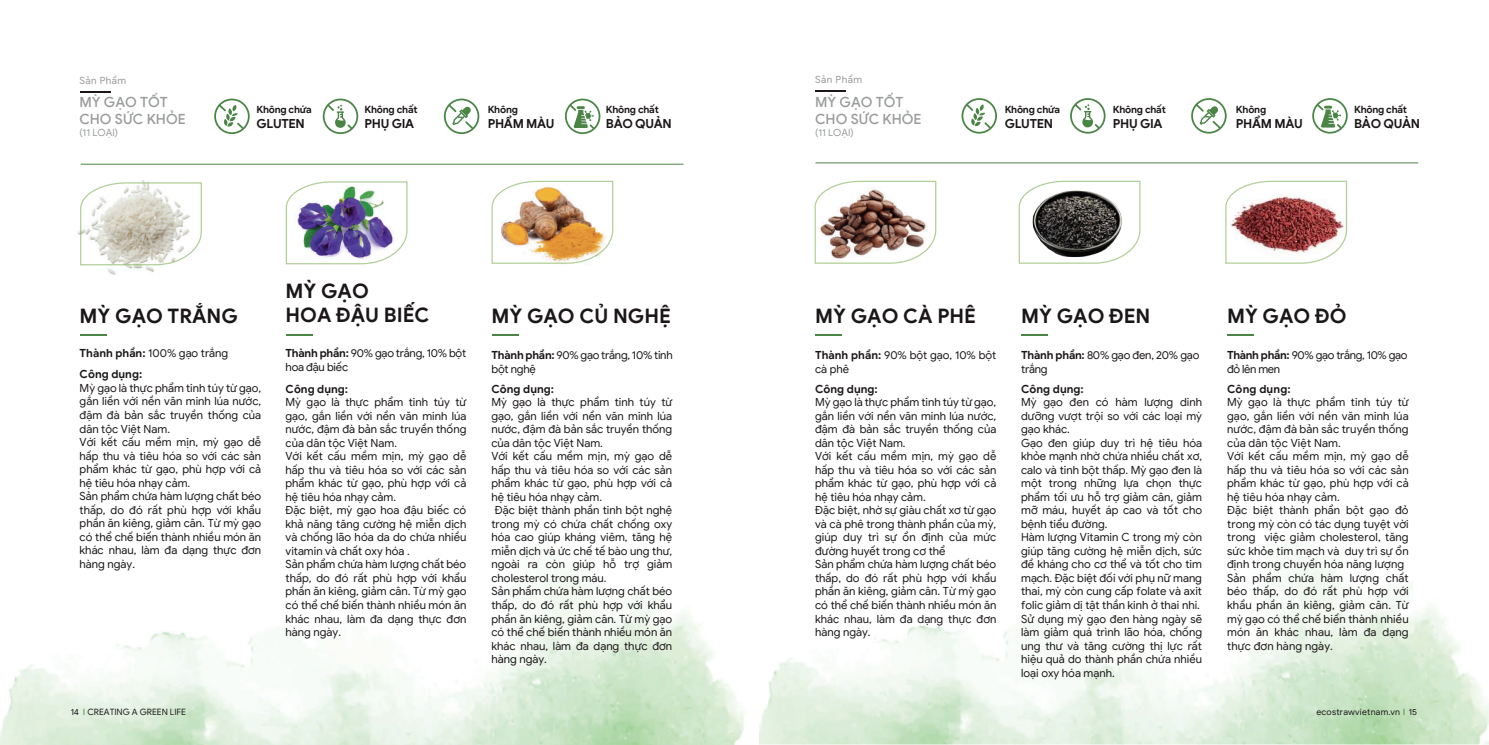
<style>
.page{position:relative;width:1489px;height:745px;background:#fff}
.page>*{position:absolute;margin:0;border:0;box-sizing:border-box;transform-origin:0 0}
.t1{font:700 20px/24px "Google Sans";color:#1b1718}
.t2{font:500 14.12px/16.9px "Google Sans";color:#989a9b}
.t3{font:700 12.5px "Google Sans";letter-spacing:-.025em;color:#1b1718}
.t4{font:11.25px/13.5px "Google Sans";color:#1b1718}
.t5{font:11.25px/13.5px "Google Sans";letter-spacing:-.02em;color:#1b1718}
.t6{font:700 11.25px "Google Sans";color:#1b1718}
.t7{font:11.25px/13.5px "Google Sans";letter-spacing:-.03em;color:#1b1718}
.t8{font:700 10px "Google Sans";letter-spacing:-.025em;color:#1b1718}
.t9{font:9.88px "Google Sans";letter-spacing:.04em;color:#989a9b}
.t10{font:8.75px "Google Sans";color:#1b1718}
.t11{font:8.75px "Google Sans";letter-spacing:.025em;color:#1b1718}
.s1{font-weight:700}
.s2{font-family:"Sarabun";color:#4a8546}
</style>
<div class="page">
<img style="left:77px;top:180px;width:77px;height:95px">
<img style="left:1347px;top:181px;width:1px;height:51px">
<svg style="left:79px;top:181px;width:123px;height:85px"></svg>
<img style="left:285px;top:181px;width:123px;height:84px">
<img style="left:491px;top:180px;width:123px;height:84px">
<hr style="left:81px;top:91px;width:30px;height:2px;background:#1b1718">
<hr style="left:81px;top:164px;width:602px;height:1px;background:#4a8546">
<hr style="left:492px;top:333px;width:27px;height:2px;background:#4a8546">
<hr style="left:81px;top:333px;width:26px;height:2px;background:#4a8546">
<hr style="left:287px;top:333px;width:26px;height:2px;background:#4a8546">
<svg style="left:814px;top:180px;width:123px;height:84px"></svg>
<svg style="left:1225px;top:180px;width:122px;height:84px"></svg>
<svg style="left:1018px;top:180px;width:123px;height:84px"></svg>
<hr style="left:815px;top:90px;width:30px;height:2px;background:#1b1718">
<hr style="left:815px;top:162px;width:603px;height:1px;background:#4a8546">
<svg style="left:961px;top:98px;width:35px;height:35px"></svg>
<svg style="left:1070px;top:98px;width:35px;height:35px"></svg>
<svg style="left:1191px;top:98px;width:35px;height:35px"></svg>
<svg style="left:1312px;top:98px;width:35px;height:35px"></svg>
<svg style="left:214px;top:98px;width:36px;height:36px"></svg>
<svg style="left:323px;top:98px;width:35px;height:36px"></svg>
<svg style="left:444px;top:98px;width:35px;height:36px"></svg>
<svg style="left:565px;top:98px;width:35px;height:36px"></svg>
<hr style="left:815px;top:333px;width:26px;height:2px;background:#4a8546">
<hr style="left:1021px;top:333px;width:26px;height:2px;background:#4a8546">
<hr style="left:1227px;top:333px;width:27px;height:2px;background:#4a8546">
<img style="left:759px;top:558px;width:729px;height:186px">
<img style="left:0;top:564px;width:745px;height:180px">
<img style="left:1018px;top:184px;width:117px;height:79px">
<img style="left:814px;top:162px;width:117px;height:101px">
<p class="t9" style="left:79px;top:74px;width:48px">Sản Phẩm</p>
<p class="t2" style="left:79px;top:93px;width:108px">MỲ GẠO TỐT<br>CHO SỨC KHỎE</p>
<p class="t9" style="left:79px;top:126px;width:40px">(11 LOẠI)</p>
<p class="t8" style="left:256px;top:103px;width:57px">Không chứa</p>
<p class="t3" style="left:256px;top:115px;width:50px">GLUTEN</p>
<p class="t8" style="left:364px;top:103px;width:54px">Không chất</p>
<p class="t3" style="left:364px;top:115px;width:51px">PHỤ GIA</p>
<p class="t8" style="left:487px;top:103px;width:32px">Không</p>
<p class="t3" style="left:487px;top:115px;width:68px">PHẨM MÀU</p>
<p class="t8" style="left:606px;top:103px;width:54px">Không chất</p>
<p class="t3" style="left:606px;top:115px;width:67px">BẢO QUẢN</p>
<h1 class="t1" style="left:80px;top:303px;width:160px">MỲ GẠO TRẮNG</h1>
<h1 class="t1" style="left:285px;top:278px;width:145px">MỲ GẠO<br>HOA ĐẬU BIẾC</h1>
<p class="t4" style="left:80px;top:346px;width:150px"><span class="s1">Thành phần:</span> 100% gạo trắng</p>
<p class="t5" style="left:285px;top:346px;width:182px"><span class="s1">Thành phần:</span> 90% gạo trắng, 10% bột hoa đậu biếc</p>
<p class="t6" style="left:80px;top:367px;width:64px">Công dụng:</p>
<p class="t4" style="left:80px;top:381px;width:183px">Mỳ gạo là thực phẩm tinh túy từ gạo, gắn liền với nền văn minh lúa nước, đậm đà bản sắc truyền thống của dân tộc Việt Nam.<br>Với kết cấu mềm mịn, mỳ gạo dễ hấp thu và tiêu hóa so với các sản phẩm khác từ gạo, phù hợp với cả hệ tiêu hóa nhạy cảm.<br>Sản phẩm chứa hàm lượng chất béo thấp, do đó rất phù hợp với khẩu phần ăn kiêng, giảm cân. Từ mỳ gạo có thể chế biến thành nhiều món ăn khác nhau, làm đa dạng thực đơn hàng ngày.</p>
<p class="t6" style="left:285px;top:381px;width:64px">Công dụng:</p>
<p class="t4" style="left:285px;top:395px;width:182px">Mỳ gạo là thực phẩm tinh túy từ gạo, gắn liền với nền văn minh lúa nước, đậm đà bản sắc truyền thống của dân tộc Việt Nam.<br>Với kết cấu mềm mịn, mỳ gạo dễ hấp thu và tiêu hóa so với các sản phẩm khác từ gạo, phù hợp với cả hệ tiêu hóa nhạy cảm.<br>Đặc biệt, mỳ gạo hoa đậu biếc có khả năng tăng cường hệ miễn dịch và chống lão hóa da do chứa nhiều vitamin và chất oxy hóa .<br>Sản phẩm chứa hàm lượng chất béo thấp, do đó rất phù hợp với khẩu phần ăn kiêng, giảm cân. Từ mỳ gạo có thể chế biến thành nhiều món ăn khác nhau, làm đa dạng thực đơn hàng ngày.</p>
<h1 class="t1" style="left:491px;top:303px;width:181px">MỲ GẠO CỦ NGHỆ</h1>
<p class="t5" style="left:491px;top:348px;width:183px"><span class="s1">Thành phần:</span> 90% gạo trắng, 10% tinh bột nghệ</p>
<p class="t6" style="left:491px;top:381px;width:64px">Công dụng:</p>
<p class="t4" style="left:491px;top:395px;width:182px">Mỳ gạo là thực phẩm tinh túy từ</p>
<p class="t4" style="left:491px;top:408px;width:182px">gạo, gắn liền với nền văn minh lúa</p>
<p class="t4" style="left:491px;top:422px;width:182px">nước, đậm đà bản sắc truyền thống</p>
<p class="t4" style="left:491px;top:435px;width:113px">của dân tộc Việt Nam.</p>
<p class="t4" style="left:491px;top:449px;width:182px">Với kết cấu mềm mịn, mỳ gạo dễ</p>
<p class="t4" style="left:491px;top:462px;width:182px">hấp thu và tiêu hóa so với các sản</p>
<p class="t4" style="left:491px;top:476px;width:182px">phẩm khác từ gạo, phù hợp với cả</p>
<p class="t4" style="left:491px;top:489px;width:112px">hệ tiêu hóa nhạy cảm.</p>
<p class="t4" style="left:495px;top:503px;width:179px">Đặc biệt thành phần tinh bột nghệ</p>
<p class="t4" style="left:491px;top:516px;width:182px">trong mỳ có chứa chất chống oxy</p>
<p class="t4" style="left:491px;top:530px;width:182px">hóa cao giúp kháng viêm, tăng hệ</p>
<p class="t4" style="left:491px;top:543px;width:182px">miễn dịch và ức chế tế bào ung thư,</p>
<p class="t4" style="left:491px;top:557px;width:182px">ngoài ra còn giúp hỗ trợ giảm</p>
<p class="t4" style="left:491px;top:570px;width:117px">cholesterol trong máu.</p>
<p class="t4" style="left:491px;top:584px;width:182px">Sản phẩm chứa hàm lượng chất béo</p>
<p class="t4" style="left:491px;top:597px;width:182px">thấp, do đó rất phù hợp với khẩu</p>
<p class="t4" style="left:491px;top:611px;width:182px">phần ăn kiêng, giảm cân. Từ mỳ gạo</p>
<p class="t4" style="left:491px;top:624px;width:182px">có thể chế biến thành nhiều món ăn</p>
<p class="t4" style="left:491px;top:638px;width:182px">khác nhau, làm đa dạng thực đơn</p>
<p class="t4" style="left:491px;top:651px;width:57px">hàng ngày.</p>
<p class="t9" style="left:815px;top:73px;width:48px">Sản Phẩm</p>
<p class="t2" style="left:815px;top:93px;width:108px">MỲ GẠO TỐT<br>CHO SỨC KHỎE</p>
<p class="t9" style="left:815px;top:126px;width:40px">(11 LOẠI)</p>
<p class="t8" style="left:1004px;top:103px;width:57px">Không chứa</p>
<p class="t3" style="left:1004px;top:115px;width:50px">GLUTEN</p>
<p class="t8" style="left:1112px;top:103px;width:54px">Không chất</p>
<p class="t3" style="left:1112px;top:115px;width:51px">PHỤ GIA</p>
<p class="t8" style="left:1235px;top:103px;width:32px">Không</p>
<p class="t3" style="left:1235px;top:115px;width:68px">PHẨM MÀU</p>
<p class="t8" style="left:1353px;top:103px;width:54px">Không chất</p>
<p class="t3" style="left:1353px;top:115px;width:67px">BẢO QUẢN</p>
<h1 class="t1" style="left:815px;top:303px;width:162px">MỲ GẠO CÀ PHÊ</h1>
<h1 class="t1" style="left:1021px;top:303px;width:131px">MỲ GẠO ĐEN</h1>
<h1 class="t1" style="left:1226px;top:303px;width:121px">MỲ GẠO ĐỎ</h1>
<p class="t4" style="left:815px;top:348px;width:183px"><span class="s1">Thành phần:</span> 90% bột gạo, 10% bột cà phê</p>
<p class="t5" style="left:1021px;top:348px;width:180px"><span class="s1">Thành phần:</span> 80% gạo đen, 20% gạo trắng</p>
<p class="t6" style="left:815px;top:381px;width:64px">Công dụng:</p>
<p class="t4" style="left:815px;top:395px;width:183px">Mỳ gạo là thực phẩm tinh túy từ gạo, gắn liền với nền văn minh lúa nước, đậm đà bản sắc truyền thống của dân tộc Việt Nam.<br>Với kết cấu mềm mịn, mỳ gạo dễ hấp thu và tiêu hóa so với các sản phẩm khác từ gạo, phù hợp với cả hệ tiêu hóa nhạy cảm.<br>Đặc biệt, nhờ sự giàu chất xơ từ gạo và cà phê trong thành phần của mỳ, giúp duy trì sự ổn định của mức đường huyết trong cơ thể<br>Sản phẩm chứa hàm lượng chất béo thấp, do đó rất phù hợp với khẩu phần ăn kiêng, giảm cân. Từ mỳ gạo có thể chế biến thành nhiều món ăn khác nhau, làm đa dạng thực đơn hàng ngày.</p>
<p class="t7" style="left:1226px;top:348px;width:182px"><span class="s1">Thành phần:</span> 90% gạo trắng, 10% gạo đỏ lên men</p>
<p class="t6" style="left:1226px;top:381px;width:65px">Công dụng:</p>
<p class="t4" style="left:1226px;top:395px;width:183px">Mỳ gạo là thực phẩm tinh túy từ gạo, gắn liền với nền văn minh lúa nước, đậm đà bản sắc truyền thống của dân tộc Việt Nam.<br>Với kết cấu mềm mịn, mỳ gạo dễ hấp thu và tiêu hóa so với các sản phẩm khác từ gạo, phù hợp với cả hệ tiêu hóa nhạy cảm.<br>Đặc biệt thành phẩn bột gạo đỏ trong mỳ còn có tác dụng tuyệt vời trong việc giảm cholesterol, tăng sức khỏe tim mạch và duy trì sự ổn định trong chuyển hóa năng lượng<br>Sản phẩm chứa hàm lượng chất béo thấp, do đó rất phù hợp với khẩu phần ăn kiêng, giảm cân. Từ mỳ gạo có thể chế biến thành nhiều món ăn khác nhau, làm đa dạng thực đơn hàng ngày.</p>
<p class="t6" style="left:1021px;top:381px;width:64px">Công dụng:</p>
<p class="t4" style="left:1021px;top:395px;width:182px">Mỳ gạo đen có hàm lượng dinh dưỡng vượt trội so với các loại mỳ gạo khác.<br>Gạo đen giúp duy trì hệ tiêu hóa khỏe mạnh nhờ chứa nhiều chất xơ, calo và tinh bột thấp. Mỳ gạo đen là một trong những lựa chọn thực phẩm tối ưu hỗ trợ giảm cân, giảm mỡ máu, huyết áp cao và tốt cho bệnh tiểu đường.<br>Hàm lượng Vitamin C trong mỳ còn giúp tăng cường hệ miễn dịch, sức đề kháng cho cơ thể và tốt cho tim mạch. Đặc biệt đối với phụ nữ mang thai, mỳ còn cung cấp folate và axit folic giảm dị tật thần kinh ở thai nhi.<br>Sử dụng mỳ gạo đen hàng ngày sẽ làm giảm quá trình lão hóa, chống ung thư và tăng cường thị lực rất hiệu quả do thành phần chứa nhiều loại oxy hóa mạnh.</p>
<p class="t10" style="left:71px;top:705px;width:117px">14 <span class="s2">I</span> CREATING A GREEN LIFE</p>
<p class="t11" style="left:1316px;top:705px;width:102px">ecostrawvietnam.vn <span class="s2">I</span> 15</p>
</div>
